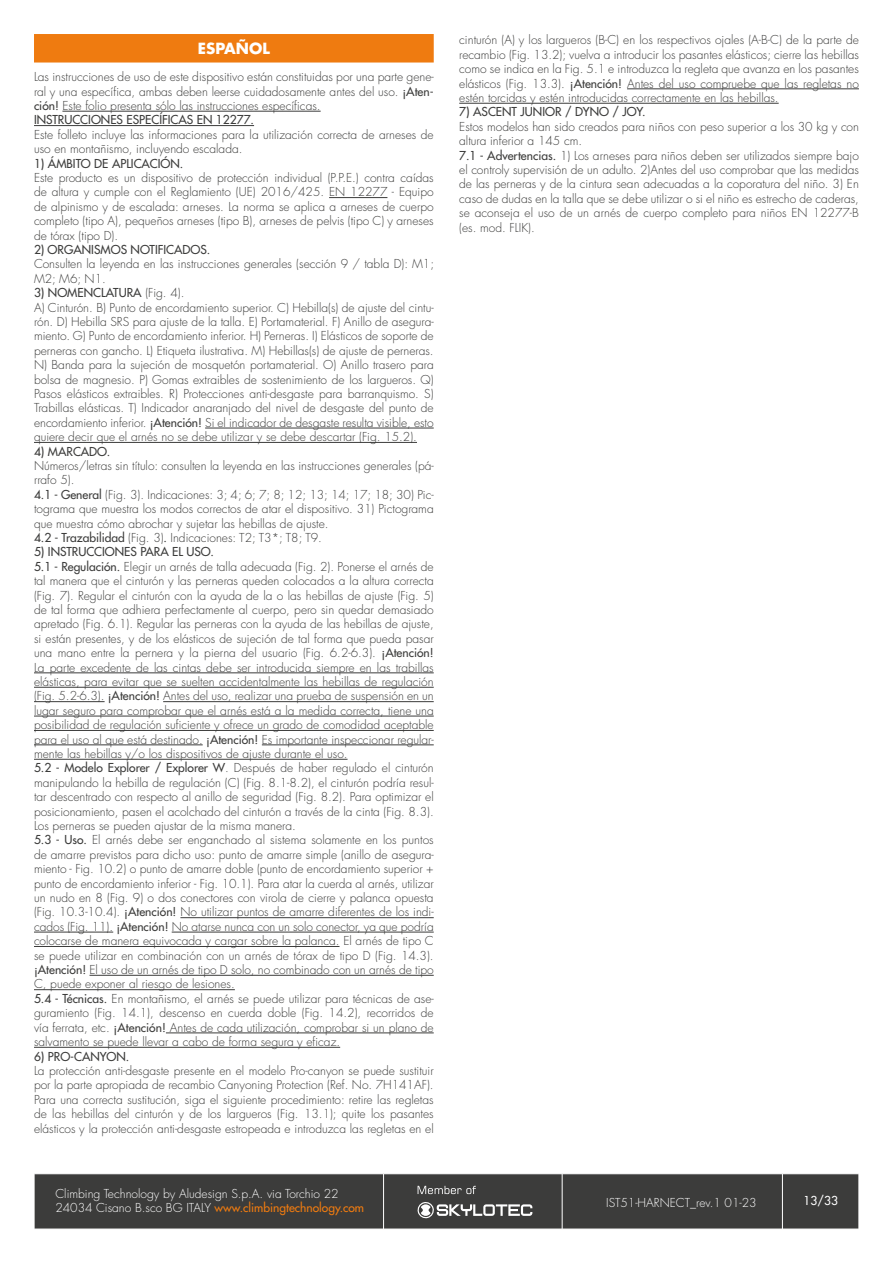
<style>
.page{position:relative;width:893px;height:1263px;background:#fff}
.page>*{position:absolute;margin:0;border:0;box-sizing:border-box;transform-origin:0 0}
.t1{font:700 15px "Futura LTW1 G";color:#fff}
.t2{font:300 12px/14.4px "Futura LTW1 G";color:#3c3c3b}
.t3{font:300 12px/14.4px "Futura LTW1 G";color:#fff}
.t4{font:500 12px "Futura LTW1 G";color:#3c3c3b}
.t5{font:500 12px "Futura LTW1 G";color:#fff}
.s1{font-weight:500}
.s2{font-weight:500;color:#ef7b10}
</style>
<div class="page">
<div style="left:35px;top:1174px;width:824px;height:55px;background:#3c3c3b"></div>
<hr style="left:383px;top:1174px;width:1px;height:55px;background:#fff">
<hr style="left:562px;top:1174px;width:1px;height:55px;background:#fff">
<hr style="left:782px;top:1174px;width:1px;height:55px;background:#fff">
<svg style="left:418px;top:1186px;width:58px;height:8px"></svg>
<svg style="left:417px;top:1201px;width:115px;height:18px"></svg>
<div style="left:34px;top:34px;width:400px;height:29px;background:#ef7b10"></div>
<hr style="left:62px;top:111px;width:259px;height:1px;background:#3c3c3b">
<hr style="left:34px;top:125px;width:220px;height:1px;background:#3c3c3b">
<hr style="left:329px;top:197px;width:58px;height:1px;background:#3c3c3b">
<hr style="left:205px;top:428px;width:229px;height:1px;background:#3c3c3b">
<hr style="left:34px;top:442px;width:383px;height:1px;background:#3c3c3b">
<hr style="left:34px;top:673px;width:400px;height:1px;background:#3c3c3b">
<hr style="left:34px;top:687px;width:400px;height:1px;background:#3c3c3b">
<hr style="left:34px;top:701px;width:71px;height:1px;background:#3c3c3b">
<hr style="left:163px;top:701px;width:271px;height:1px;background:#3c3c3b">
<hr style="left:34px;top:716px;width:400px;height:1px;background:#3c3c3b">
<hr style="left:34px;top:730px;width:400px;height:1px;background:#3c3c3b">
<hr style="left:34px;top:745px;width:169px;height:1px;background:#3c3c3b">
<hr style="left:262px;top:745px;width:172px;height:1px;background:#3c3c3b">
<hr style="left:34px;top:759px;width:314px;height:1px;background:#3c3c3b">
<hr style="left:180px;top:917px;width:254px;height:1px;background:#3c3c3b">
<hr style="left:34px;top:932px;width:79px;height:1px;background:#3c3c3b">
<hr style="left:172px;top:932px;width:262px;height:1px;background:#3c3c3b">
<hr style="left:34px;top:946px;width:305px;height:1px;background:#3c3c3b">
<hr style="left:90px;top:975px;width:344px;height:1px;background:#3c3c3b">
<hr style="left:34px;top:989px;width:201px;height:1px;background:#3c3c3b">
<hr style="left:166px;top:1033px;width:268px;height:1px;background:#3c3c3b">
<hr style="left:34px;top:1047px;width:306px;height:1px;background:#3c3c3b">
<hr style="left:627px;top:89px;width:232px;height:1px;background:#3c3c3b">
<hr style="left:459px;top:103px;width:320px;height:1px;background:#3c3c3b">
<p class="t1" style="left:198px;top:35px;width:73px">ESPAÑOL</p>
<p class="t2" style="left:34px;top:69px;width:401px">Las instrucciones de uso de este dispositivo están constituidas por una parte gene&shy;ral y una específica, ambas deben leerse cuidadosamente antes del uso. <span class="s1">¡Aten&shy;ción!</span> Este folio presenta sólo las instrucciones específicas.<br><span class="s1">INSTRUCCIONES ESPECÍFICAS EN 12277.</span></p>
<p class="t2" style="left:34px;top:126px;width:401px">Este folleto incluye las informaciones para la utilización correcta de arneses de uso en montañismo, incluyendo escalada.</p>
<p class="t4" style="left:34px;top:153px;width:151px">1) ÁMBITO DE APLICACIÓN.</p>
<p class="t2" style="left:34px;top:170px;width:401px;text-align:justify">Este producto es un dispositivo de protección individual (P.P.E.) contra caídas de altura y cumple con el Reglamiento (UE) 2016/425. EN 12277 - Equipo de alpinismo y de escalada: arneses. La norma se aplica a arneses de cuerpo completo (tipo A), pequeños arneses (tipo B), arneses de pelvis (tipo C) y arneses de tórax (tipo D).</p>
<p class="t4" style="left:34px;top:240px;width:178px">2) ORGANISMOS NOTIFICADOS.</p>
<p class="t2" style="left:34px;top:256px;width:402px">Consulten la leyenda en las instrucciones generales (sección 9 / tabla D): M1;<br>M2; M6; N1.</p>
<p class="t2" style="left:34px;top:285px;width:401px"><span class="s1">3) NOMENCLATURA</span> (Fig. 4).<br>A) Cinturón. B) Punto de encordamiento superior. C) Hebilla(s) de ajuste del cintu&shy;rón. D) Hebilla SRS para ajuste de la talla. E) Portamaterial. F) Anillo de asegura&shy;miento. G) Punto de encordamiento inferior. H) Perneras. I) Elásticos de soporte de perneras con gancho. L) Etiqueta ilustrativa. M) Hebillas(s) de ajuste de perneras.<br>N) Banda para la sujeción de mosquetón portamaterial. O) Anillo trasero para bolsa de magnesio. P) Gomas extraibles de sostenimiento de los largueros. Q)<br>Pasos elásticos extraibles. R) Protecciones anti-desgaste para barranquismo. S)<br>Trabillas elásticas. T) Indicador anaranjado del nivel de desgaste del punto de encordamiento inferior. <span class="s1">¡Atención!</span> Si el indicador de desgaste resulta visible, esto quiere decir que el arnés no se debe utilizar y se debe descartar (Fig. 15.2).</p>
<p class="t4" style="left:34px;top:441px;width:78px">4) MARCADO.</p>
<p class="t2" style="left:34px;top:458px;width:401px">Números/letras sin título: consulten la leyenda en las instrucciones generales (pá&shy;rrafo 5).<br><span class="s1">4.1 - General</span> (Fig. 3). Indicaciones: 3; 4; 6; 7; 8; 12; 13; 14; 17; 18; 30) Pic&shy;tograma que muestra los modos correctos de atar el dispositivo. 31) Pictograma que muestra cómo abrochar y sujetar las hebillas de ajuste.<br><span class="s1">4.2 - Trazabilidad</span> (Fig. 3)<span class="s1">.</span> Indicaciones: T2; T3*; T8; T9.</p>
<p class="t2" style="left:34px;top:544px;width:401px"><span class="s1">5) INSTRUCCIONES PARA EL USO.<br>5.1 - Regulación.</span> Elegir un arnés de talla adecuada (Fig. 2). Ponerse el arnés de tal manera que el cinturón y las perneras queden colocados a la altura correcta (Fig. 7). Regular el cinturón con la ayuda de la o las hebillas de ajuste (Fig. 5) de tal forma que adhiera perfectamente al cuerpo, pero sin quedar demasiado apretado (Fig. 6.1). Regular las perneras con la ayuda de las hebillas de ajuste, si están presentes, y de los elásticos de sujeción de tal forma que pueda pasar una mano entre la pernera y la pierna del usuario (Fig. 6.2-6.3). <span class="s1">¡Atención!<br></span>La parte excedente de las cintas debe ser introducida siempre en las trabillas elásticas, para evitar que se suelten accidentalmente las hebillas de regulación (Fig. 5.2-6.3). <span class="s1">¡Atención!</span> Antes del uso, realizar una prueba de suspensión en un lugar seguro para comprobar que el arnés está a la medida correcta, tiene una posibilidad de regulación suficiente y ofrece un grado de comodidad aceptable para el uso al que está destinado. <span class="s1">¡Atención!</span> Es importante inspeccionar regular&shy;mente las hebillas y/o los dispositivos de ajuste durante el uso.<br><span class="s1">5.2 - Modelo Explorer / Explorer W</span>. Después de haber regulado el cinturón manipulando la hebilla de regulación (C) (Fig. 8.1-8.2), el cinturón podría resul&shy;tar descentrado con respecto al anillo de seguridad (Fig. 8.2). Para optimizar el posicionamiento, pasen el acolchado del cinturón a través de la cinta (Fig. 8.3).<br>Los perneras se pueden ajustar de la misma manera.<br><span class="s1">5.3 - Uso.</span> El arnés debe ser enganchado al sistema solamente en los puntos de amarre previstos para dicho uso: punto de amarre simple (anillo de asegura&shy;miento - Fig. 10.2) o punto de amarre doble (punto de encordamiento superior + punto de encordamiento inferior - Fig. 10.1). Para atar la cuerda al arnés, utilizar un nudo en 8 (Fig. 9) o dos conectores con virola de cierre y palanca opuesta (Fig. 10.3-10.4). <span class="s1">¡Atención!</span> No utilizar puntos de amarre diferentes de los indi&shy;cados (Fig. 11). <span class="s1">¡Atención!</span> No atarse nunca con un solo conector, ya que podría colocarse de manera equivocada y cargar sobre la palanca. El arnés de tipo C se puede utilizar en combinación con un arnés de tórax de tipo D (Fig. 14.3). <span class="s1">¡Atención!</span> El uso de un arnés de tipo D solo, no combinado con un arnés de tipo C, puede exponer al riesgo de lesiones.<br><span class="s1">5.4 - Técnicas.</span> En montañismo, el arnés se puede utilizar para técnicas de ase&shy;guramiento (Fig. 14.1), descenso en cuerda doble (Fig. 14.2), recorridos de vía ferrata, etc. <span class="s1">¡Atención!</span> Antes de cada utilización, comprobar si un plano de salvamento se puede llevar a cabo de forma segura y eficaz.</p>
<p class="t4" style="left:34px;top:1046px;width:97px">6) PRO-CANYON.</p>
<p class="t2" style="left:34px;top:1062px;width:401px;text-align:justify">La protección anti-desgaste presente en el modelo Pro-canyon se puede sustituir por la parte apropiada de recambio Canyoning Protection (Ref. No. 7H141AF).<br>Para una correcta sustitución, siga el siguiente procedimiento: retire las regletas de las hebillas del cinturón y de los largueros (Fig. 13.1); quite los pasantes elásticos y la protección anti-desgaste estropeada e introduzca las regletas en el</p>
<p class="t2" style="left:459px;top:32px;width:401px;text-align:justify">cinturón (A) y los largueros (B-C) en los respectivos ojales (A-B-C) de la parte de recambio (Fig. 13.2); vuelva a introducir los pasantes elásticos; cierre las hebillas como se indica en la Fig. 5.1 e introduzca la regleta que avanza en los pasantes elásticos (Fig. 13.3). <span class="s1">¡Atención!</span> Antes del uso compruebe que las regletas no estén torcidas y estén introducidas correctamente en las hebillas.</p>
<p class="t4" style="left:459px;top:102px;width:188px">7) ASCENT JUNIOR / DYNO / JOY.</p>
<p class="t2" style="left:459px;top:118px;width:401px">Estos modelos han sido creados para niños con peso superior a los 30 kg y con altura inferior a 145 cm.<br><span class="s1">7.1 - Advertencias.</span> 1) Los arneses para niños deben ser utilizados siempre bajo el controly supervisión de un adulto. 2)Antes del uso comprobar que las medidas de las perneras y de la cintura sean adecuadas a la coporatura del niño. 3) En caso de dudas en la talla que se debe utilizar o si el niño es estrecho de caderas, se aconseja el uso de un arnés de cuerpo completo para niños EN 12277-B (es. mod. FLIK).</p>
<p class="t3" style="left:55px;top:1185px;width:310px">Climbing Technology by Aludesign S.p.A. via Torchio 22<br>24034 Cisano B.sco BG ITALY <span class="s2">www.climbingtechnology.com</span></p>
<p class="t3" style="left:606px;top:1194px;width:152px">IST51-HARNECT_rev.1 01-23</p>
<p class="t5" style="left:804px;top:1191px;width:36px">13/33</p>
</div>
